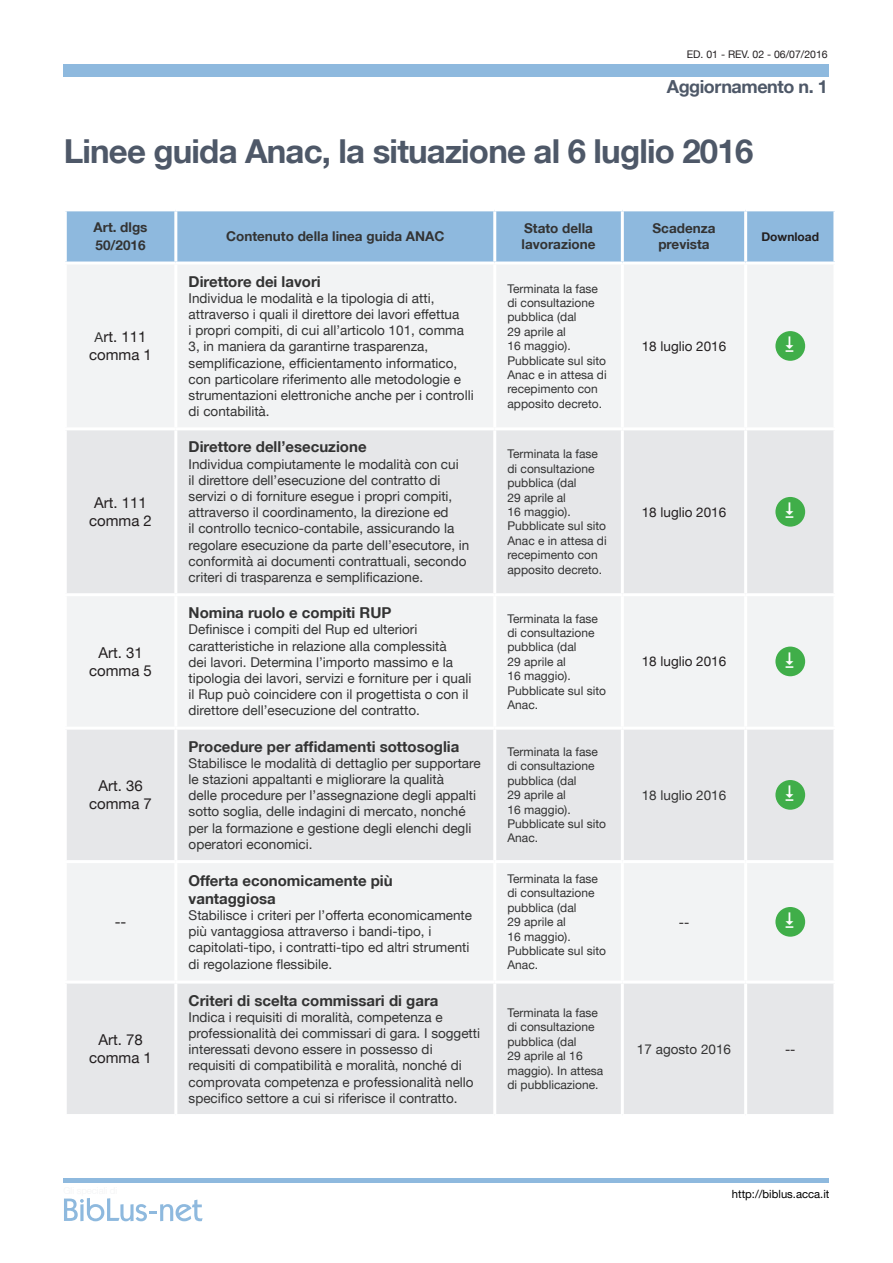
<style>
.page{position:relative;width:893px;height:1263px;background:#fff}
.page>*{position:absolute;margin:0;border:0;box-sizing:border-box;transform-origin:0 0}
.Titolo_Capitolo{font:700 33px "Helvetica Neue LT";letter-spacing:-.025em;color:#4e5868}
.Titolo_Capitolo-2{font:700 18px "Helvetica Neue LT";letter-spacing:-.025em;color:#4e5868}
.t1{font:700 15px/18px "Helvetica Neue LT";color:#333}
.t2{font:15px/18px "Helvetica Neue LT";color:#231f20;text-align:center}
.t3{font:13.5px/16.2px "Helvetica Neue LT";color:#333}
.t4{font:700 13.5px/16.2px "Helvetica Neue LT";color:#333}
.t5{font:13.5px "Helvetica Neue LT";color:#231f20}
.t6{font:12px/14.4px "Helvetica Neue LT";color:#333}
.t7{font:700 12px "Helvetica Neue LT";color:#231f20}
.t8{font:11.25px "Helvetica Neue LT";color:#000}
.t9{font:10.5px "Helvetica Neue LT";color:#231f20}
.s1{font-size:13.5px;color:#333}
</style>
<div class="page">
<svg style="left:64px;top:1198px;width:139px;height:23px"></svg>
<div style="left:64px;top:64px;width:765px;height:13px;background:#8eb9de"></div>
<hr style="left:64px;top:1178px;width:765px;height:4px;background:#8eb9de">
<div style="left:67px;top:211px;width:766px;height:50px;background:#8eb9de"></div>
<div style="left:67px;top:265px;width:766px;height:162px;background:#f2f3f4"></div>
<svg style="left:67px;top:430px;width:766px;height:684px;fill:#e6e7e9"></svg>
<hr style="left:174px;top:211px;width:3px;height:50px;background:#fff">
<hr style="left:493px;top:211px;width:3px;height:50px;background:#fff">
<hr style="left:621px;top:211px;width:3px;height:50px;background:#fff">
<hr style="left:744px;top:211px;width:3px;height:50px;background:#fff">
<hr style="left:174px;top:264px;width:3px;height:163px;background:#fff">
<hr style="left:493px;top:264px;width:3px;height:163px;background:#fff">
<hr style="left:621px;top:264px;width:3px;height:163px;background:#fff">
<hr style="left:744px;top:264px;width:3px;height:163px;background:#fff">
<hr style="left:174px;top:430px;width:3px;height:163px;background:#fff">
<hr style="left:744px;top:430px;width:3px;height:163px;background:#fff">
<hr style="left:64px;top:593px;width:112px;height:3px;background:#fff">
<hr style="left:176px;top:593px;width:319px;height:3px;background:#fff">
<hr style="left:174px;top:596px;width:3px;height:131px;background:#fff">
<hr style="left:493px;top:596px;width:3px;height:131px;background:#fff">
<hr style="left:622px;top:593px;width:124px;height:3px;background:#fff">
<hr style="left:621px;top:596px;width:3px;height:131px;background:#fff">
<hr style="left:746px;top:593px;width:90px;height:3px;background:#fff">
<hr style="left:744px;top:596px;width:3px;height:131px;background:#fff">
<hr style="left:64px;top:727px;width:112px;height:3px;background:#fff">
<hr style="left:176px;top:727px;width:319px;height:3px;background:#fff">
<hr style="left:174px;top:730px;width:3px;height:130px;background:#fff">
<hr style="left:495px;top:727px;width:127px;height:3px;background:#fff">
<hr style="left:493px;top:730px;width:3px;height:130px;background:#fff">
<hr style="left:622px;top:727px;width:124px;height:3px;background:#fff">
<hr style="left:621px;top:730px;width:3px;height:130px;background:#fff">
<hr style="left:746px;top:727px;width:90px;height:3px;background:#fff">
<hr style="left:744px;top:730px;width:3px;height:130px;background:#fff">
<hr style="left:64px;top:860px;width:112px;height:3px;background:#fff">
<hr style="left:176px;top:860px;width:319px;height:3px;background:#fff">
<hr style="left:174px;top:863px;width:3px;height:117px;background:#fff">
<hr style="left:495px;top:860px;width:127px;height:3px;background:#fff">
<hr style="left:493px;top:863px;width:3px;height:117px;background:#fff">
<hr style="left:622px;top:860px;width:124px;height:3px;background:#fff">
<hr style="left:621px;top:863px;width:3px;height:117px;background:#fff">
<hr style="left:746px;top:860px;width:90px;height:3px;background:#fff">
<hr style="left:744px;top:863px;width:3px;height:117px;background:#fff">
<hr style="left:64px;top:980px;width:112px;height:3px;background:#fff">
<hr style="left:176px;top:980px;width:319px;height:3px;background:#fff">
<hr style="left:174px;top:983px;width:3px;height:131px;background:#fff">
<hr style="left:495px;top:980px;width:127px;height:3px;background:#fff">
<hr style="left:493px;top:983px;width:3px;height:131px;background:#fff">
<hr style="left:622px;top:980px;width:124px;height:3px;background:#fff">
<hr style="left:621px;top:983px;width:3px;height:131px;background:#fff">
<hr style="left:746px;top:980px;width:90px;height:3px;background:#fff">
<hr style="left:744px;top:983px;width:3px;height:131px;background:#fff">
<hr style="left:493px;top:430px;width:3px;height:163px;background:#fff">
<hr style="left:621px;top:430px;width:3px;height:163px;background:#fff">
<hr style="left:495px;top:593px;width:127px;height:3px;background:#fff">
<div style="left:775px;top:331px;width:30px;height:30px;background:#40ae49;border-radius:50%"></div>
<div style="left:775px;top:497px;width:30px;height:30px;background:#40ae49;border-radius:50%"></div>
<div style="left:775px;top:647px;width:30px;height:29px;background:#40ae49;border-radius:50%"></div>
<div style="left:775px;top:780px;width:30px;height:30px;background:#40ae49;border-radius:50%"></div>
<div style="left:775px;top:907px;width:30px;height:30px;background:#40ae49;border-radius:50%"></div>
<p class="t9" style="left:687px;top:48px;width:143px">ED. 01 - REV. 02 - 06/07/2016</p>
<p class="Titolo_Capitolo-2" style="left:667px;top:76px;width:162px">Aggiornamento n. 1</p>
<p class="Titolo_Capitolo" style="left:64px;top:131px;width:691px">Linee guida Anac, la situazione al 6 luglio 2016</p>
<p class="t4" style="left:94px;top:218px;width:55px;line-height:18px">Art. dlgs<br>50/2016</p>
<p class="t4" style="left:226px;top:228px;width:220px">Contenuto della linea guida ANAC</p>
<p class="t4" style="left:522px;top:220px;width:75px">Stato della lavorazione</p>
<p class="t4" style="left:652px;top:220px;width:65px;text-align:center">Scadenza prevista</p>
<p class="t7" style="left:761px;top:229px;width:59px">Download</p>
<p class="t2" style="left:89px;top:328px;width:64px"><span class="s1">A</span>rt. 111 comma 1</p>
<p class="t2" style="left:89px;top:494px;width:64px">Art. 111 comma 2</p>
<p class="t2" style="left:89px;top:643px;width:64px">Art. 31 comma 5</p>
<p class="t2" style="left:89px;top:777px;width:64px">Art. 36 comma 7</p>
<p class="t2" style="left:115px;top:913px;width:13px">--</p>
<p class="t2" style="left:89px;top:1030px;width:64px">Art. 78 comma 1</p>
<p class="t1" style="left:189px;top:272px;width:134px">Direttore dei lavori</p>
<p class="t3" style="left:189px;top:290px;width:287px">Individua le modalità e la tipologia di atti, attraverso i quali il direttore dei lavori effettua<br>i propri compiti, di cui all’articolo 101, comma 3, in maniera da garantirne trasparenza, semplificazione, efficientamento informatico, con particolare riferimento alle metodologie e strumentazioni elettroniche anche per i controlli di contabilità.</p>
<p class="t6" style="left:507px;top:281px;width:101px">Terminata la fase di consultazione pubblica (dal<br>29 aprile al<br>16 maggio).<br>Pubblicate sul sito<br>Anac e in attesa di recepimento con apposito decreto.</p>
<p class="t1" style="left:189px;top:438px;width:180px">Direttore dell’esecuzione</p>
<p class="t3" style="left:189px;top:455px;width:282px">Individua compiutamente le modalità con cui<br>il direttore dell’esecuzione del contratto di servizi o di forniture esegue i propri compiti, attraverso il coordinamento, la direzione ed<br>il controllo tecnico-contabile, assicurando la regolare esecuzione da parte dell’esecutore, in conformità ai documenti contrattuali, secondo criteri di trasparenza e semplificazione.</p>
<p class="t6" style="left:507px;top:447px;width:101px">Terminata la fase di consultazione pubblica (dal<br>29 aprile al<br>16 maggio).<br>Pubblicate sul sito<br>Anac e in attesa di recepimento con apposito decreto.</p>
<p class="t1" style="left:189px;top:603px;width:204px">Nomina ruolo e compiti RUP</p>
<p class="t3" style="left:189px;top:621px;width:284px">Definisce i compiti del Rup ed ulteriori caratteristiche in relazione alla complessità<br>dei lavori. Determina l’importo massimo e la tipologia dei lavori, servizi e forniture per i quali il Rup può coincidere con il progettista o con il direttore dell’esecuzione del contratto.</p>
<p class="t6" style="left:507px;top:611px;width:100px">Terminata la fase di consultazione pubblica (dal<br>29 aprile al<br>16 maggio).<br>Pubblicate sul sito<br>Anac.</p>
<p class="t1" style="left:189px;top:737px;width:272px">Procedure per affidamenti sottosoglia</p>
<p class="t3" style="left:189px;top:755px;width:294px">Stabilisce le modalità di dettaglio per supportare le stazioni appaltanti e migliorare la qualità<br>delle procedure per l’assegnazione degli appalti sotto soglia, delle indagini di mercato, nonché per la formazione e gestione degli elenchi degli operatori economici.</p>
<p class="t6" style="left:507px;top:744px;width:100px">Terminata la fase di consultazione pubblica (dal<br>29 aprile al<br>16 maggio).<br>Pubblicate sul sito<br>Anac.</p>
<p class="t1" style="left:189px;top:871px;width:206px">Offerta economicamente più vantaggiosa</p>
<p class="t3" style="left:189px;top:907px;width:285px">Stabilisce i criteri per l’offerta economicamente più vantaggiosa attraverso i bandi-tipo, i capitolati-tipo, i contratti-tipo ed altri strumenti di regolazione flessibile.</p>
<p class="t6" style="left:507px;top:871px;width:100px">Terminata la fase di consultazione pubblica (dal<br>29 aprile al<br>16 maggio).<br>Pubblicate sul sito<br>Anac.</p>
<p class="t1" style="left:189px;top:991px;width:251px">Criteri di scelta commissari di gara</p>
<p class="t3" style="left:189px;top:1009px;width:293px">Indica i requisiti di moralità, competenza e professionalità dei commissari di gara. I soggetti interessati devono essere in possesso di requisiti di compatibilità e moralità, nonché di comprovata competenza e professionalità nello specifico settore a cui si riferisce il contratto.</p>
<p class="t6" style="left:507px;top:1005px;width:97px">Terminata la fase di consultazione pubblica (dal<br>29 aprile al 16 maggio). In attesa di pubblicazione.</p>
<p class="t5" style="left:642px;top:338px;width:86px">18 luglio 2016</p>
<p class="t5" style="left:642px;top:504px;width:86px">18 luglio 2016</p>
<p class="t5" style="left:642px;top:653px;width:86px">18 luglio 2016</p>
<p class="t3" style="left:642px;top:787px;width:86px">18 luglio 2016</p>
<p class="t5" style="left:679px;top:914px;width:12px">--</p>
<p class="t3" style="left:637px;top:1040px;width:96px">17 agosto 2016</p>
<p class="t5" style="left:785px;top:1041px;width:12px">--</p>
<p class="t8" style="left:732px;top:1187px;width:99px">http://biblus.acca.it</p>
</div>
